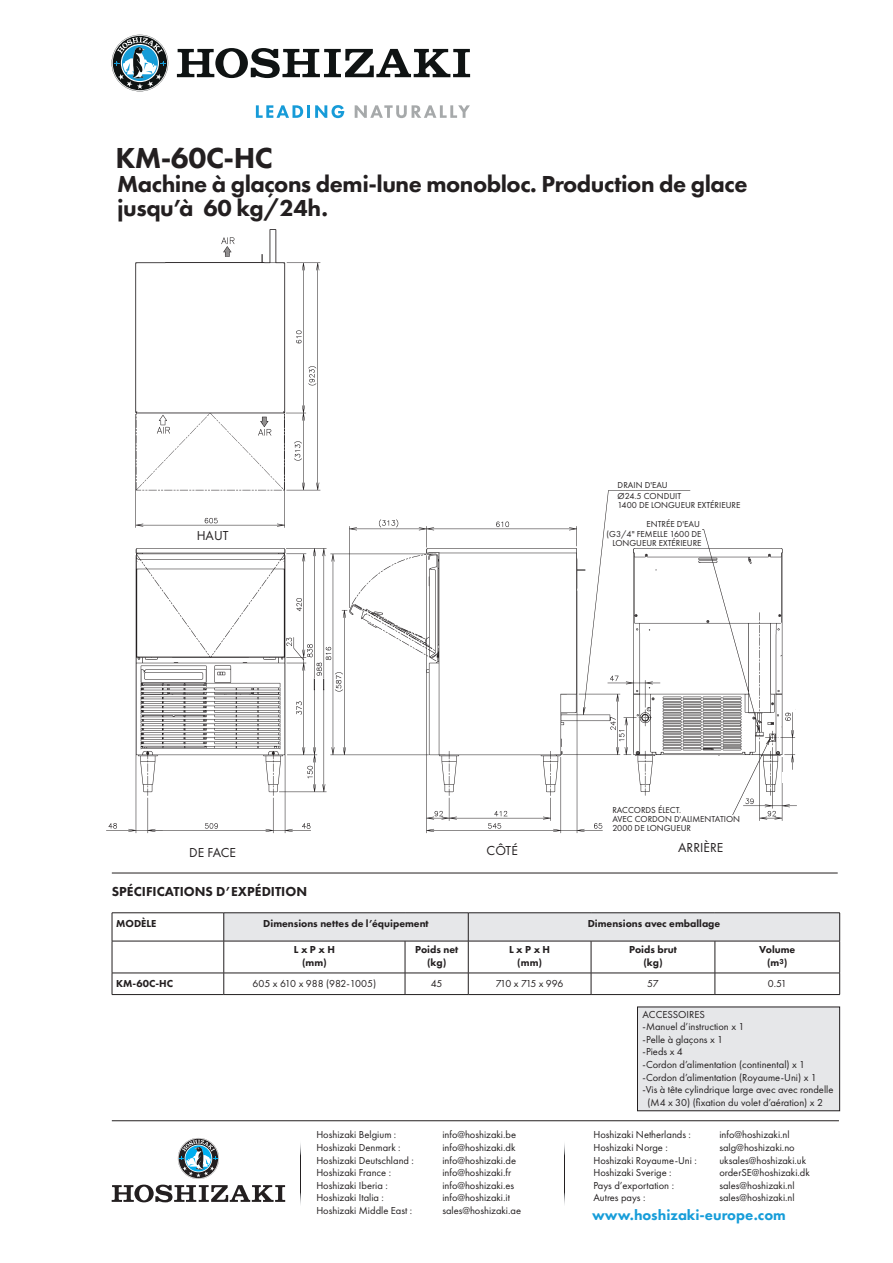
<style>
.page{position:relative;width:893px;height:1263px;background:#fff}
.page>*{position:absolute;margin:0;border:0;box-sizing:border-box;transform-origin:0 0}
.t1{font:800 30px "Futura PT";letter-spacing:-.02em;color:#231f20}
.t2{font:800 24px "Futura PT";letter-spacing:-.02em;color:#231f20}
.t3{font:800 15px "Futura PT";color:#179dd9}
.t4{font:800 13.5px "Futura PT";color:#231f20}
.t5{font:13.5px "Futura PT";color:#231f20}
.t6{font:10.5px "Futura PT";color:#231f20}
.t7{font:800 10.5px "Futura PT";color:#231f20}
.t8{font:10.5px "Futura PT";letter-spacing:-.095em;color:#231f20}
.t9{font:9px "Futura PT";color:#231f20}
.s1{font-size:7.5px}
</style>
<div class="page">
<img style="left:106px;top:229px;width:691px;height:605px">
<div style="left:785px;top:817px;width:14px;height:13px;background:#fff"></div>
<div style="left:313px;top:679px;width:11px;height:10px;background:#fff"></div>
<svg style="left:314px;top:678px;width:1px;height:12px"></svg>
<svg style="left:323px;top:678px;width:1px;height:12px"></svg>
<div style="left:295px;top:766px;width:11px;height:11px;background:#fff"></div>
<div style="left:254px;top:779px;width:11px;height:11px;background:#fff"></div>
<div style="left:155px;top:777px;width:11px;height:10px;background:#fff"></div>
<div style="left:219px;top:812px;width:11px;height:11px;background:#fff"></div>
<div style="left:118px;top:814px;width:11px;height:10px;background:#fff"></div>
<div style="left:310px;top:814px;width:11px;height:10px;background:#fff"></div>
<div style="left:430px;top:799px;width:11px;height:11px;background:#fff"></div>
<div style="left:458px;top:780px;width:11px;height:11px;background:#fff"></div>
<div style="left:530px;top:780px;width:11px;height:11px;background:#fff"></div>
<div style="left:509px;top:803px;width:11px;height:11px;background:#fff"></div>
<div style="left:652px;top:771px;width:11px;height:11px;background:#fff"></div>
<div style="left:783px;top:772px;width:11px;height:11px;background:#fff"></div>
<div style="left:783px;top:700px;width:11px;height:10px;background:#fff"></div>
<hr style="left:112px;top:1120px;width:727px;height:1px;background:#231f20">
<img style="left:300px;top:1143px;width:1px;height:62px">
<img style="left:564px;top:1143px;width:1px;height:62px">
<svg style="left:112px;top:1138px;width:173px;height:64px"></svg>
<hr style="left:112px;top:912px;width:112px;height:1px;background:#231f20">
<svg style="left:112px;top:913px;width:1px;height:28px"></svg>
<hr style="left:224px;top:912px;width:181px;height:1px;background:#231f20">
<hr style="left:405px;top:912px;width:63px;height:1px;background:#231f20">
<hr style="left:468px;top:912px;width:123px;height:1px;background:#231f20">
<hr style="left:591px;top:912px;width:124px;height:1px;background:#231f20">
<hr style="left:715px;top:912px;width:125px;height:1px;background:#231f20">
<svg style="left:224px;top:913px;width:616px;height:28px;background:#dfe0e2"></svg>
<hr style="left:112px;top:941px;width:112px;height:1px;background:#231f20">
<hr style="left:112px;top:941px;width:1px;height:32px;background:#231f20">
<hr style="left:224px;top:941px;width:181px;height:1px;background:#231f20">
<hr style="left:224px;top:941px;width:1px;height:32px;background:#231f20">
<hr style="left:405px;top:941px;width:63px;height:1px;background:#231f20">
<hr style="left:405px;top:941px;width:1px;height:32px;background:#231f20">
<hr style="left:468px;top:941px;width:123px;height:1px;background:#231f20">
<hr style="left:468px;top:941px;width:1px;height:32px;background:#231f20">
<hr style="left:591px;top:941px;width:124px;height:1px;background:#231f20">
<hr style="left:591px;top:941px;width:1px;height:32px;background:#231f20">
<hr style="left:715px;top:941px;width:125px;height:1px;background:#231f20">
<hr style="left:715px;top:941px;width:1px;height:32px;background:#231f20">
<hr style="left:839px;top:941px;width:1px;height:32px;background:#231f20">
<hr style="left:112px;top:973px;width:112px;height:1px;background:#231f20">
<svg style="left:112px;top:973px;width:1px;height:21px"></svg>
<hr style="left:224px;top:973px;width:181px;height:1px;background:#231f20">
<svg style="left:224px;top:973px;width:1px;height:21px"></svg>
<hr style="left:405px;top:973px;width:63px;height:1px;background:#231f20">
<svg style="left:405px;top:973px;width:1px;height:21px"></svg>
<hr style="left:468px;top:973px;width:123px;height:1px;background:#231f20">
<svg style="left:468px;top:973px;width:1px;height:21px"></svg>
<hr style="left:591px;top:973px;width:124px;height:1px;background:#231f20">
<svg style="left:591px;top:973px;width:1px;height:21px"></svg>
<hr style="left:715px;top:973px;width:125px;height:1px;background:#231f20">
<svg style="left:715px;top:973px;width:1px;height:21px"></svg>
<svg style="left:839px;top:973px;width:1px;height:21px"></svg>
<hr style="left:112px;top:994px;width:112px;height:1px;background:#231f20">
<hr style="left:224px;top:994px;width:181px;height:1px;background:#231f20">
<hr style="left:405px;top:994px;width:63px;height:1px;background:#231f20">
<hr style="left:468px;top:994px;width:123px;height:1px;background:#231f20">
<hr style="left:591px;top:994px;width:124px;height:1px;background:#231f20">
<hr style="left:715px;top:994px;width:125px;height:1px;background:#231f20">
<hr style="left:112px;top:873px;width:726px;height:1px;background:#231f20">
<svg style="left:256px;top:105px;width:88px;height:13px"></svg>
<svg style="left:355px;top:105px;width:115px;height:13px"></svg>
<svg style="left:112px;top:35px;width:56px;height:56px"></svg>
<svg style="left:177px;top:48px;width:293px;height:30px"></svg>
<div style="left:618px;top:481px;width:96px;height:8px;background:#fff"></div>
<div style="left:618px;top:492px;width:130px;height:18px;background:#fff"></div>
<div style="left:621px;top:520px;width:79px;height:9px;background:#fff"></div>
<div style="left:605px;top:530px;width:97px;height:17px;background:#fff"></div>
<div style="left:612px;top:806px;width:82px;height:9px;background:#fff"></div>
<div style="left:612px;top:815px;width:131px;height:17px;background:#fff"></div>
<div style="left:637px;top:1007px;width:203px;height:104px;background:#e6e7e9"></div>
<div style="left:637px;top:1007px;width:203px;height:104px;border:1px solid #231f20"></div>
<p class="t1" style="left:115px;top:139px;width:159px">KM-60C-HC</p>
<p class="t2" style="left:117px;top:169px;width:632px">Machine à glaçons demi-lune monobloc. Production de glace</p>
<p class="t2" style="left:117px;top:193px;width:212px">jusqu’à 60 kg/24h.</p>
<p class="t5" style="left:197px;top:528px;width:33px">HAUT</p>
<p class="t9" style="left:618px;top:479px;width:52px">DRAIN D'EAU</p>
<p class="t9" style="left:618px;top:490px;width:65px">Ø24.5 CONDUIT</p>
<p class="t9" style="left:618px;top:499px;width:124px">1400 DE LONGUEUR EXTÉRIEURE</p>
<p class="t9" style="left:646px;top:519px;width:55px">ENTRÉE D'EAU</p>
<p class="t9" style="left:607px;top:528px;width:96px">(G3/4" FEMELLE 1600 DE</p>
<p class="t9" style="left:612px;top:537px;width:91px">LONGUEUR EXTÉRIEURE</p>
<p class="t9" style="left:612px;top:805px;width:70px">RACCORDS ÉLECT.</p>
<p class="t9" style="left:612px;top:814px;width:129px">AVEC CORDON D'ALIMENTATION</p>
<p class="t9" style="left:612px;top:823px;width:80px">2000 DE LONGUEUR</p>
<p class="t5" style="left:189px;top:845px;width:48px">DE FACE</p>
<p class="t5" style="left:487px;top:842px;width:33px">CÔTÉ</p>
<p class="t5" style="left:678px;top:840px;width:47px">ARRIÈRE</p>
<p class="t4" style="left:112px;top:883px;width:197px">SPÉCIFICATIONS D’EXPÉDITION</p>
<p class="t7" style="left:116px;top:917px;width:42px">MODÈLE</p>
<p class="t7" style="left:263px;top:917px;width:167px">Dimensions nettes de l’équipement</p>
<p class="t7" style="left:588px;top:917px;width:134px">Dimensions avec emballage</p>
<p class="t7" style="left:294px;top:943px;width:43px">L x P x H</p>
<p class="t7" style="left:302px;top:956px;width:26px">(mm)</p>
<p class="t7" style="left:415px;top:943px;width:45px">Poids net</p>
<p class="t7" style="left:427px;top:956px;width:21px">(kg)</p>
<p class="t7" style="left:629px;top:943px;width:49px">Poids brut</p>
<p class="t7" style="left:643px;top:956px;width:21px">(kg)</p>
<p class="t7" style="left:509px;top:943px;width:43px">L x P x H</p>
<p class="t7" style="left:517px;top:956px;width:26px">(mm)</p>
<p class="t7" style="left:759px;top:943px;width:38px">Volume</p>
<p class="t7" style="left:767px;top:956px;width:22px">(m<span class="s1">3</span>)</p>
<p class="t7" style="left:116px;top:977px;width:58px">KM-60C-HC</p>
<p class="t6" style="left:253px;top:978px;width:125px">605 x 610 x 988 (982-1005)</p>
<p class="t6" style="left:431px;top:978px;width:13px">45</p>
<p class="t8" style="left:496px;top:978px;width:69px">710 x 715 x 996</p>
<p class="t6" style="left:647px;top:978px;width:13px">57</p>
<p class="t6" style="left:768px;top:978px;width:20px">0.51</p>
<p class="t6" style="left:316px;top:1128px;width:82px">Hoshizaki Belgium :</p>
<p class="t6" style="left:442px;top:1128px;width:75px">info@hoshizaki.be</p>
<p class="t6" style="left:316px;top:1141px;width:86px">Hoshizaki Denmark :</p>
<p class="t6" style="left:442px;top:1141px;width:75px">info@hoshizaki.dk</p>
<p class="t6" style="left:316px;top:1154px;width:99px">Hoshizaki Deutschland :</p>
<p class="t6" style="left:442px;top:1154px;width:75px">info@hoshizaki.de</p>
<p class="t6" style="left:316px;top:1166px;width:76px">Hoshizaki France :</p>
<p class="t6" style="left:442px;top:1166px;width:70px">info@hoshizaki.fr</p>
<p class="t6" style="left:316px;top:1179px;width:73px">Hoshizaki Iberia :</p>
<p class="t6" style="left:442px;top:1179px;width:73px">info@hoshizaki.es</p>
<p class="t6" style="left:316px;top:1191px;width:69px">Hoshizaki Italia :</p>
<p class="t6" style="left:442px;top:1191px;width:69px">info@hoshizaki.it</p>
<p class="t6" style="left:316px;top:1204px;width:97px">Hoshizaki Middle East :</p>
<p class="t6" style="left:442px;top:1204px;width:80px">sales@hoshizaki.ae</p>
<p class="t6" style="left:643px;top:1008px;width:64px">ACCESSOIRES</p>
<p class="t6" style="left:643px;top:1020px;width:103px">-Manuel d’instruction x 1</p>
<p class="t6" style="left:643px;top:1033px;width:82px">-Pelle à glaçons x 1</p>
<p class="t6" style="left:643px;top:1045px;width:42px">-Pieds x 4</p>
<p class="t6" style="left:643px;top:1058px;width:164px">-Cordon d’alimentation (continental) x 1</p>
<p class="t6" style="left:643px;top:1071px;width:176px">-Cordon d’alimentation (Royaume-Uni) x 1</p>
<p class="t6" style="left:643px;top:1083px;width:192px">-Vis à tête cylindrique large avec avec rondelle</p>
<p class="t6" style="left:647px;top:1096px;width:177px">(M4 x 30) (fixation du volet d’aération) x 2</p>
<p class="t6" style="left:593px;top:1128px;width:99px">Hoshizaki Netherlands :</p>
<p class="t6" style="left:719px;top:1128px;width:72px">info@hoshizaki.nl</p>
<p class="t6" style="left:593px;top:1141px;width:76px">Hoshizaki Norge :</p>
<p class="t6" style="left:719px;top:1141px;width:77px">salg@hoshizaki.no</p>
<p class="t6" style="left:593px;top:1154px;width:105px">Hoshizaki Royaume-Uni :</p>
<p class="t6" style="left:719px;top:1154px;width:88px">uksales@hoshizaki.uk</p>
<p class="t6" style="left:593px;top:1166px;width:80px">Hoshizaki Sverige :</p>
<p class="t6" style="left:719px;top:1166px;width:92px">orderSE@hoshizaki.dk</p>
<p class="t6" style="left:593px;top:1179px;width:82px">Pays d’exportation :</p>
<p class="t6" style="left:719px;top:1179px;width:77px">sales@hoshizaki.nl</p>
<p class="t6" style="left:593px;top:1191px;width:54px">Autres pays :</p>
<p class="t6" style="left:719px;top:1191px;width:77px">sales@hoshizaki.nl</p>
<p class="t3" style="left:592px;top:1206px;width:195px">www.hoshizaki-europe.com</p>
</div>
